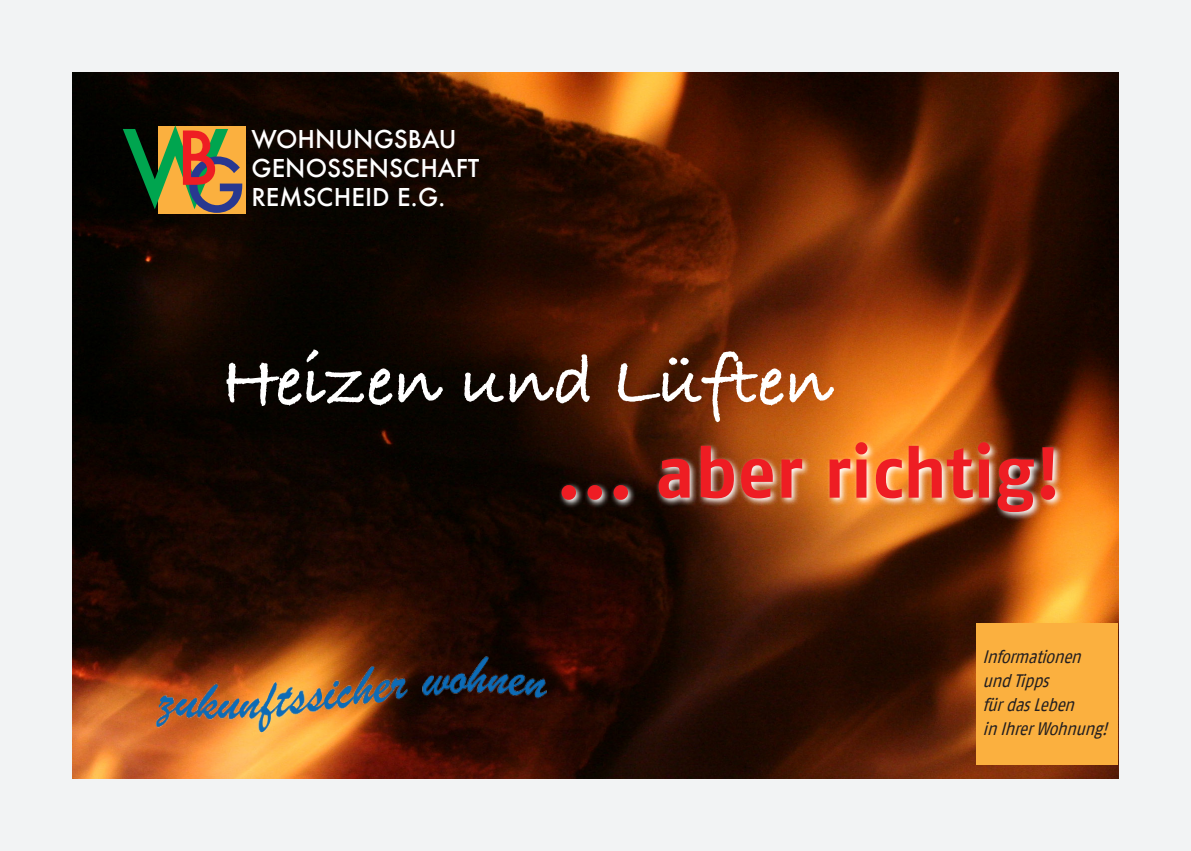
<style>
.page{position:relative;width:1191px;height:851px;background:#fff}
.page>*{position:absolute;margin:0;border:0;box-sizing:border-box;transform-origin:0 0}
.t1{font:500 100px "Futura";color:#00a54f}
.t2{font:700 72px "Bradley Hand ITCTT";color:#fff}
.t3{font:72px "Fago No Bold Tf";letter-spacing:-.005em;color:#ee1d23}
.t4{font:500 24px/28.8px "Futura";color:#fff}
.t5{font:italic 18px "Fago No Regular Tf";color:#231f20;scale:.9 1}
.s1{font-size:72px;color:#283890}
</style>
<div class="page">
<div style="left:0;top:0;width:1191px;height:850px;background:#f2f3f4"></div>
<img style="left:72px;top:72px;width:1047px;height:706px">
<div style="left:976px;top:622px;width:142px;height:142px;background:#fbb03f"></div>
<img style="left:559px;top:440px;width:504px;height:80px">
<div style="left:158px;top:126px;width:87px;height:87px;background:#fbb03f"></div>
<img style="left:134px;top:638px;width:432px;height:96px">
<p class="t1" style="left:122px;top:99px;width:125px">W<sup>B</sup><span class="s1">G</span></p>
<p class="t4" style="left:251px;top:124px;width:229px">WOHNUNGSBAU<br>GENOSSENSCHAFT<br>REMSCHEID E.G.</p>
<p class="t2" style="left:221px;top:326px;width:613px">Heizen und Lüften</p>
<p class="t3" style="left:556px;top:430px;width:506px">... aber richtig!</p>
<p class="t5" style="left:982px;top:646px;width:117px">Informationen</p>
<p class="t5" style="left:982px;top:670px;width:81px">undTipps</p>
<p class="t5" style="left:982px;top:694px;width:109px">fürdasLeben</p>
<p class="t5" style="left:982px;top:718px;width:146px">inIhrerWohnung!</p>
</div>
